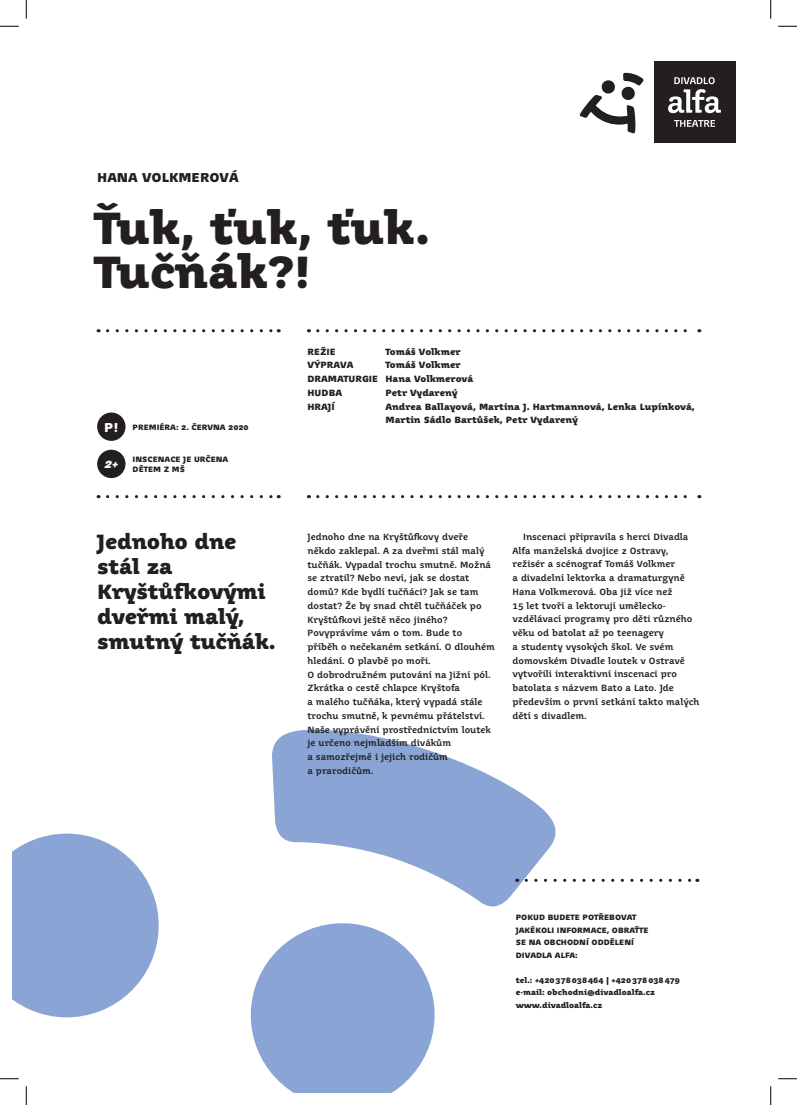
<style>
.page{position:relative;width:797px;height:1105px;background:#fff}
.page>*{position:absolute;margin:0;border:0;box-sizing:border-box;transform-origin:0 0}
.t1{font:500 43.75px/43.8px "Juvenis";color:#231f20}
.t2{font:500 20px/25px "Juvenis";letter-spacing:-.01em;color:#231f20}
.t3{font:500 12.5px "Juvenis";color:#231f20}
.t4{font:italic 500 11.25px "Juvenis";color:#fff}
.t5{font:500 8.75px/13.8px "Juvenis";color:#231f20}
.t6{font:500 8.75px/13.8px "Juvenis";color:#231f20}
.t7{font:500 7.5px/12.5px "Juvenis";color:#231f20}
.s1{font-size:12.5px;color:#fff}
</style>
<div class="page">
<svg style="left:272px;top:729px;width:284px;height:178px;fill:#8aa5d5"></svg>
<svg style="left:12px;top:833px;width:147px;height:185px"></svg>
<svg style="left:250px;top:923px;width:185px;height:170px;fill:#8aa5d5"></svg>
<div style="left:653px;top:62px;width:82px;height:81px;background:#231f20"></div>
<svg style="left:674px;top:120px;width:41px;height:7px"></svg>
<svg style="left:668px;top:77px;width:53px;height:36px"></svg>
<svg style="left:579px;top:73px;width:64px;height:61px"></svg>
<svg style="left:526px;top:879px;width:172px;height:3px"></svg>
<div style="left:97px;top:412px;width:28px;height:29px;background:#231f20;border-radius:50%"></div>
<div style="left:97px;top:450px;width:28px;height:28px;background:#231f20;border-radius:50%"></div>
<svg style="left:318px;top:495px;width:382px;height:3px"></svg>
<svg style="left:318px;top:329px;width:382px;height:3px"></svg>
<svg style="left:108px;top:495px;width:171px;height:3px"></svg>
<svg style="left:108px;top:329px;width:171px;height:3px"></svg>
<svg style="left:0;top:25px;width:19px;height:2px"></svg>
<svg style="left:778px;top:25px;width:19px;height:2px"></svg>
<svg style="left:0;top:1078px;width:19px;height:1px"></svg>
<svg style="left:778px;top:1078px;width:19px;height:1px"></svg>
<svg style="left:25px;top:0;width:2px;height:19px"></svg>
<svg style="left:25px;top:1086px;width:2px;height:19px"></svg>
<svg style="left:770px;top:0;width:1px;height:19px"></svg>
<svg style="left:770px;top:1086px;width:1px;height:19px"></svg>
<h3 class="t3" style="left:97px;top:169px;width:143px">HANA VOLKMEROVÁ</h3>
<h1 class="t1" style="left:94px;top:207px;width:337px">Ťuk, ťuk, ťuk.<br>Tučňák?!</h1>
<p class="t7" style="left:104px;top:421px;width:146px"><span class="s1">P!</span> PREMIÉRA: 2. ČERVNA 2020</p>
<p class="t4" style="left:104px;top:456px;width:15px">2+</p>
<p class="t7" style="left:133px;top:454px;width:97px;line-height:10px">INSCENACE JE URČENA<br>DĚTEM Z MŠ</p>
<h2 class="t2" style="left:97px;top:529px;width:180px">Jednoho dne stál za<br>Kryštůfkovými dveřmi malý, smutný tučňák.</h2>
<p class="t6" style="left:307px;top:345px;width:30px">REŽIE</p>
<p class="t6" style="left:385px;top:345px;width:77px">Tomáš Volkmer</p>
<p class="t6" style="left:307px;top:358px;width:48px">VÝPRAVA</p>
<p class="t6" style="left:307px;top:358px;width:167px;text-indent:78px">Tomáš Volkmer<br>DRAMATURGIE Hana Volkmerová<br>HUDBA</p>
<p class="t6" style="left:385px;top:386px;width:74px">Petr Vydarený</p>
<p class="t6" style="left:307px;top:400px;width:29px">HRAJÍ</p>
<p class="t6" style="left:385px;top:400px;width:311px">Andrea Ballayová, Martina J. Hartmannová, Lenka Lupínková,<br>Martin Sádlo Bartůšek, Petr Vydarený</p>
<p class="t5" style="left:307px;top:530px;width:189px">Jednoho dne na Kryštůfkovy dveře někdo zaklepal. A za dveřmi stál malý tučňák. Vypadal trochu smutně. Možná se ztratil? Nebo neví, jak se dostat domů? Kde bydlí tučňáci? Jak se tam dostat? Že by snad chtěl tučňáček po Kryštůfkovi ještě něco jiného?<br>Povyprávíme vám o tom. Bude to příběh o nečekaném setkání. O dlouhém hledání. O plavbě po moři.<br>O dobrodružném putování na Jižní pól.<br>Zkrátka o cestě chlapce Kryštofa<br>a malého tučňáka, který vypadá stále trochu smutně, k pevnému přátelství.<br>Naše vyprávění prostřednictvím loutek je určeno nejmladším divákům<br>a samozřejmě i jejich rodičům<br>a prarodičům.</p>
<p class="t5" style="left:512px;top:530px;width:188px;text-indent:11px">Inscenaci připravila s herci Divadla Alfa manželská dvojice z Ostravy, režisér a scénograf Tomáš Volkmer<br>a divadelní lektorka a dramaturgyně Hana Volkmerová. Oba již více než<br>15 let tvoří a lektorují umělecko&shy;vzdělávací programy pro děti různého věku od batolat až po teenagery<br>a studenty vysokých škol. Ve svém domovském Divadle loutek v Ostravě vytvořili interaktivní inscenaci pro batolata s názvem Bato a Lato. Jde především o první setkání takto malých dětí s divadlem.</p>
<p class="t7" style="left:516px;top:911px;width:134px">POKUD BUDETE POTŘEBOVAT<br>JAKÉKOLI INFORMACE, OBRAŤTE<br>SE NA OBCHODNÍ ODDĚLENÍ<br>DIVADLA ALFA:</p>
<p class="t7" style="left:516px;top:974px;width:166px">tel.: +420378038464 | +420378038479 e-mail: obchodni@divadloalfa.cz www.divadloalfa.cz</p>
</div>
